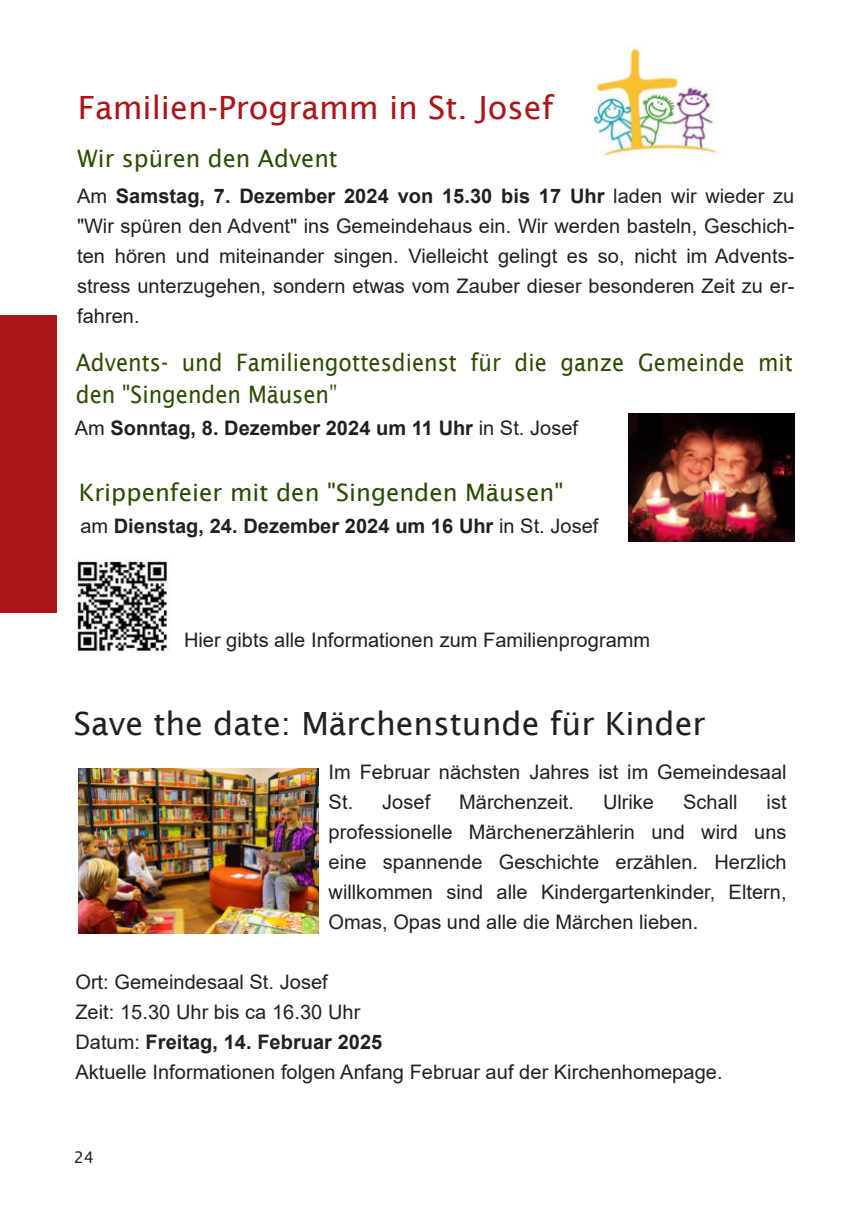
<style>
.page{position:relative;width:857px;height:1225px;background:#fff}
.page>*{position:absolute;margin:0;border:0;box-sizing:border-box;transform-origin:0 0}
.t1{font:32px "Lucida Sans";color:#231f20}
.t2{font:32px "Lucida Sans";color:#ab161a}
.t3{font:24px/32px "Lucida Sans";color:#2b4b02;scale:.91 1}
.t4{font:24px "Lucida Sans";color:#2b4b02}
.t5{font:20px/30px "Arial";letter-spacing:.005em;color:#231f20;text-align:justify}
.t6{font:700 20px "Arial";color:#231f20}
.t7{font:16px "Lucida Sans";color:#231f20}
.s1{font-weight:700}
.s2{font-family:"Lucida Bright"}
.s3{font-weight:400}
</style>
<div class="page">
<div style="left:0;top:315px;width:57px;height:297px;background:#ab161a"></div>
<img style="left:75px;top:557px;width:95px;height:97px">
<img style="left:592px;top:47px;width:127px;height:111px">
<img style="left:628px;top:413px;width:166px;height:128px">
<img style="left:79px;top:768px;width:240px;height:165px">
<h1 class="t2" style="left:78px;top:93px;width:477px">Familien-Programm in St. Josef</h1>
<p class="t4" style="left:78px;top:148px;width:261px">Wir spüren den Advent</p>
<p class="t5" style="left:77px;top:181px;width:718px">Am <span class="s1">Samstag, 7. Dezember 2024 von 15.30 bis 17 Uhr</span> laden wir wieder zu "Wir spüren den Advent" ins Gemeindehaus ein. Wir werden basteln, Geschich&shy;ten hören und miteinander singen. Vielleicht gelingt es so, nicht im Advents&shy;stress unterzugehen, sondern etwas vom Zauber dieser besonderen Zeit zu er&shy;fahren.</p>
<p class="t3" style="left:76px;top:348px;width:789px">Advents- und Familiengottesdienst für die ganze Gemeinde mit den "Singenden Mäusen<span class="s2">"</span></p>
<p class="t6" style="left:75px;top:414px;width:504px"><span class="s3">Am</span> Sonntag, 8. Dezember 2024 um 11 Uhr <span class="s3">in St. Josef</span></p>
<p class="t4" style="left:79px;top:482px;width:485px">Krippenfeier mit den "Singenden Mäusen"</p>
<p class="t6" style="left:80px;top:511px;width:519px"><span class="s3">am</span> Dienstag, 24. Dezember 2024 um 16 Uhr <span class="s3">in St. Josef</span></p>
<p class="t5" style="left:184px;top:625px;width:467px">Hier gibts alle Informationen zum Familienprogramm</p>
<h1 class="t1" style="left:74px;top:710px;width:633px">Save the date: Märchenstunde für Kinder</h1>
<p class="t5" style="left:328px;top:757px;width:459px">Im Februar nächsten Jahres ist im Gemeindesaal<br>St. Josef</p>
<p class="t5" style="left:459px;top:787px;width:116px">Märchenzeit.</p>
<p class="t5" style="left:602px;top:787px;width:52px">Ulrike</p>
<p class="t5" style="left:682px;top:787px;width:56px">Schall</p>
<p class="t5" style="left:328px;top:787px;width:459px;text-indent:437px">ist professionelle Märchenerzählerin und wird uns eine spannende Geschichte erzählen. Herzlich willkommen sind alle Kindergartenkinder, Eltern, Omas, Opas und alle die Märchen lieben.</p>
<p class="t5" style="left:75px;top:967px;width:648px;text-align:left">Ort: Gemeindesaal St. Josef<br>Zeit: 15.30 Uhr bis ca 16.30 Uhr<br>Datum: <span class="s1">Freitag, 14. Februar 2025<br></span>Aktuelle Informationen folgen Anfang Februar auf der Kirchenhomepage.</p>
<p class="t7" style="left:74px;top:1150px;width:22px">24</p>
</div>
